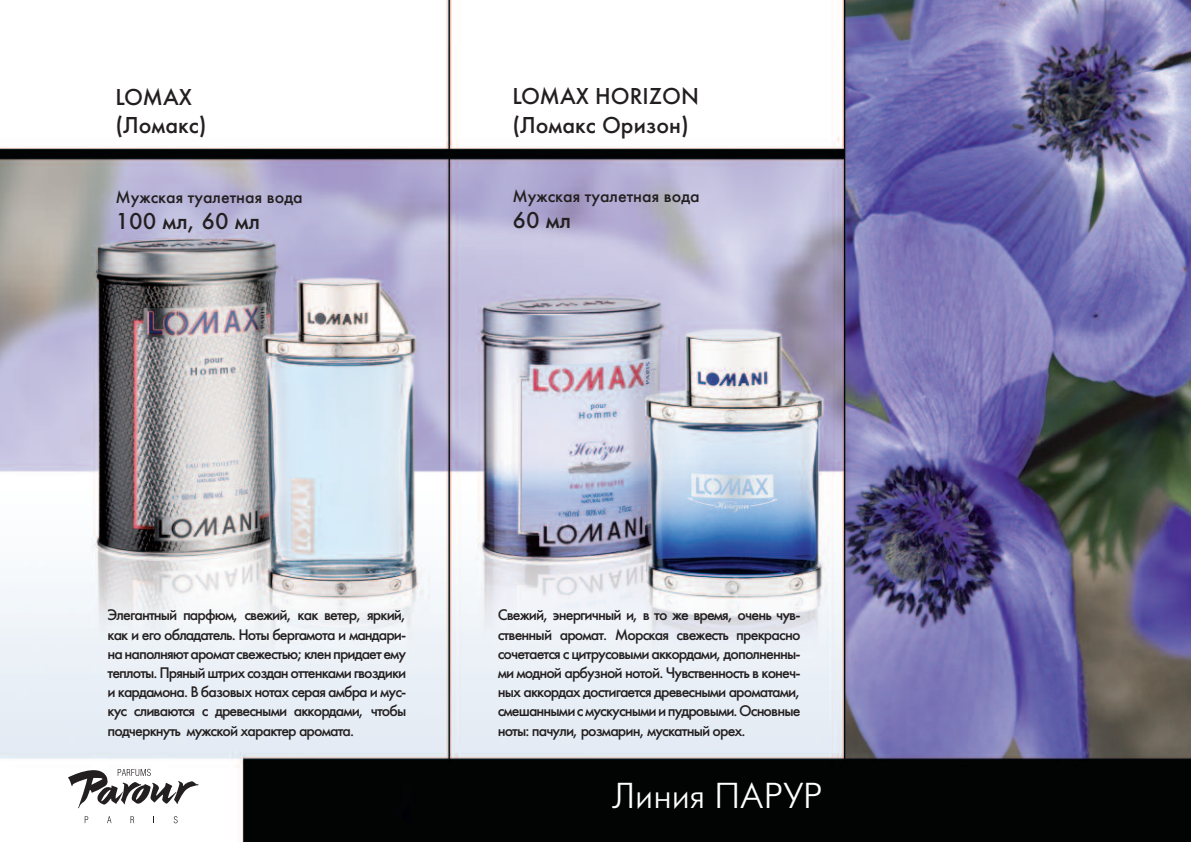
<style>
.page{position:relative;width:1191px;height:842px;background:#fff}
.page>*{position:absolute;margin:0;border:0;box-sizing:border-box;transform-origin:0 0}
.t1{font:36px "Futura Futuris Light C";color:#fff}
.t2{font:24px/28.8px "Futura Medium C";color:#231f20}
.t3{font:18px "Futura Medium C";color:#231f20}
.t4{font:16px/19.2px "Futura Medium C";letter-spacing:-.055em;color:#231f20;text-align:justify}
</style>
<div class="page">
<img style="left:0;top:0;width:1191px;height:842px">
<svg style="left:68px;top:769px;width:131px;height:40px"></svg>
<svg style="left:85px;top:816px;width:3px;height:7px"></svg>
<svg style="left:107px;top:816px;width:4px;height:7px"></svg>
<svg style="left:131px;top:816px;width:3px;height:7px"></svg>
<svg style="left:174px;top:816px;width:4px;height:7px"></svg>
<h2 class="t2" style="left:115px;top:82px;width:93px">LOMAX (Ломакс)</h2>
<h2 class="t2" style="left:512px;top:82px;width:188px">LOMAX HORIZON (Ломакс Оризон)</h2>
<p class="t3" style="left:115px;top:186px;width:189px">Мужская туалетная вода</p>
<h2 class="t2" style="left:115px;top:206px;width:146px">100 мл, 60 мл</h2>
<p class="t3" style="left:512px;top:185px;width:189px">Мужская туалетная вода</p>
<h2 class="t2" style="left:512px;top:205px;width:60px">60 мл</h2>
<p class="t4" style="left:108px;top:605px;width:300px">Элегантный парфюм, свежий, как ветер, яркий, как и его обладатель. Ноты бергамота и мандари&shy;нанаполняютароматсвежестью;кленпридаетему теплоты. Пряный штрих создан оттенками гвоздики и кардамона. В базовых нотах серая амбра и мус&shy;кус сливаются с древесными аккордами, чтобы подчеркнуть мужской характер аромата.</p>
<p class="t4" style="left:498px;top:605px;width:304px">Свежий, энергичный и, в то же время, очень чув&shy;ственный аромат. Морская свежесть прекрасно сочетается с цитрусовыми аккордами, дополненны&shy;ми модной арбузной нотой. Чувственность в конеч&shy;ных аккордах достигается древесными ароматами, смешаннымисмускуснымиипудровыми.Основные ноты: пачули, розмарин, мускатный орех.</p>
<h1 class="t1" style="left:612px;top:774px;width:212px">Линия ПАРУР</h1>
</div>
